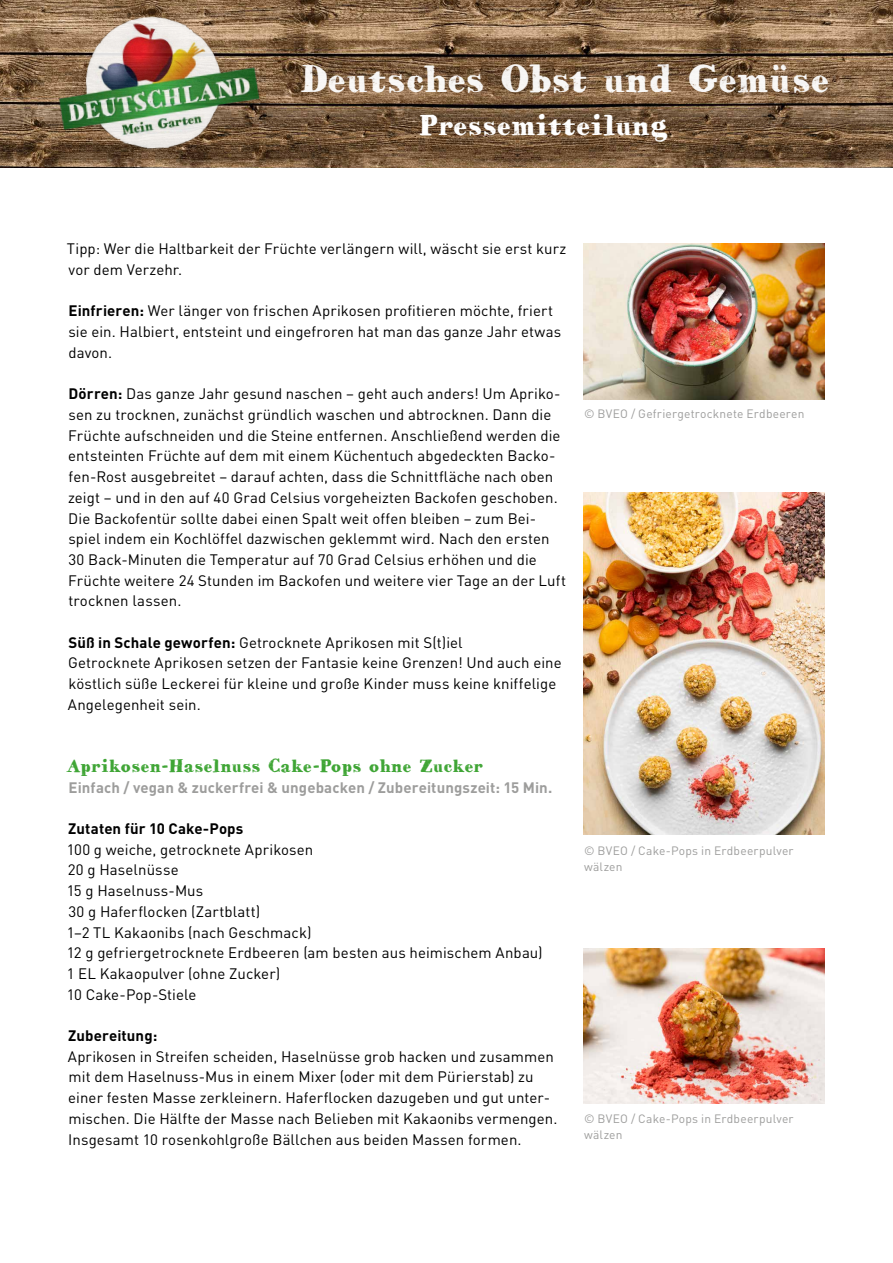
<style>
.page{position:relative;width:893px;height:1263px;background:#fff}
.page>*{position:absolute;margin:0;border:0;box-sizing:border-box;transform-origin:0 0}
.t1{font:500 31.5px "HVD Bodedo";color:#fff}
.t2{font:500 24px "HVD Bodedo";letter-spacing:-.005em;color:#fff}
.t3{font:15px/20.7px "DIN";letter-spacing:.005em;color:#000}
.t4{font:700 15px "DIN";letter-spacing:.005em;color:#9d9d9c}
.t5{font:500 15px "HVD Bodedo";letter-spacing:-.005em;color:#3fa535}
.t6{font:700 15px "DIN";letter-spacing:.01em;color:#000}
.t7{font:12px/16.5px "DIN";letter-spacing:.015em;color:#9d9d9c}
.s1{font-weight:700}
</style>
<div class="page">
<img style="left:1px;top:0;width:517px;height:167px">
<img style="left:518px;top:0;width:374px;height:167px">
<img style="left:47px;top:0;width:223px;height:168px">
<img style="left:584px;top:244px;width:241px;height:155px">
<img style="left:584px;top:948px;width:241px;height:156px">
<img style="left:584px;top:492px;width:241px;height:342px">
<h1 class="t1" style="left:299px;top:55px;width:532px">Deutsches Obst und Gemüse</h1>
<h2 class="t2" style="left:419px;top:107px;width:251px">Pressemitteilung</h2>
<p class="t3" style="left:67px;top:238px;width:501px">Tipp: Wer die Haltbarkeit der Früchte verlängern will, wäscht sie erst kurz vor dem Verzehr.</p>
<p class="t3" style="left:68px;top:300px;width:494px"><span class="s1">Einfrieren:</span> Wer länger von frischen Aprikosen profitieren möchte, friert sie ein. Halbiert, entsteint und eingefroren hat man das ganze Jahr etwas davon.</p>
<p class="t3" style="left:68px;top:383px;width:499px"><span class="s1">Dörren:</span> Das ganze Jahr gesund naschen – geht auch anders! Um Apriko&shy;sen zu trocknen, zunächst gründlich waschen und abtrocknen. Dann die Früchte aufschneiden und die Steine entfernen. Anschließend werden die entsteinten Früchte auf dem mit einem Küchentuch abgedeckten Backo&shy;fen-Rost ausgebreitet – darauf achten, dass die Schnittfläche nach oben zeigt – und in den auf 40 Grad Celsius vorgeheizten Backofen geschoben.<br>Die Backofentür sollte dabei einen Spalt weit offen bleiben – zum Bei&shy;spiel indem ein Kochlöffel dazwischen geklemmt wird. Nach den ersten 30 Back-Minuten die Temperatur auf 70 Grad Celsius erhöhen und die Früchte weitere 24 Stunden im Backofen und weitere vier Tage an der Luft trocknen lassen.</p>
<p class="t3" style="left:68px;top:632px;width:495px"><span class="s1">Süß in Schale geworfen:</span> Getrocknete Aprikosen mit S(t)iel<br>Getrocknete Aprikosen setzen der Fantasie keine Grenzen! Und auch eine köstlich süße Leckerei für kleine und große Kinder muss keine kniffelige Angelegenheit sein.</p>
<p class="t5" style="left:66px;top:754px;width:419px">Aprikosen-Haselnuss Cake-Pops ohne Zucker</p>
<p class="t4" style="left:69px;top:777px;width:485px">Einfach / vegan &amp; zuckerfrei &amp; ungebacken / Zubereitungszeit: 15 Min.</p>
<p class="t6" style="left:68px;top:819px;width:177px">Zutaten für 10 Cake-Pops</p>
<p class="t3" style="left:67px;top:839px;width:477px">100 g weiche, getrocknete Aprikosen<br>20 g Haselnüsse<br>15 g Haselnuss-Mus<br>30 g Haferflocken (Zartblatt)<br>1–2 TL Kakaonibs (nach Geschmack)<br>12 g gefriergetrocknete Erdbeeren (am besten aus heimischem Anbau)<br>1 EL Kakaopulver (ohne Zucker)<br>10 Cake-Pop-Stiele</p>
<p class="t6" style="left:68px;top:1026px;width:91px">Zubereitung:</p>
<p class="t3" style="left:68px;top:1046px;width:491px">Aprikosen in Streifen scheiden, Haselnüsse grob hacken und zusammen mit dem Haselnuss-Mus in einem Mixer (oder mit dem Pürierstab) zu einer festen Masse zerkleinern. Haferflocken dazugeben und gut unter&shy;mischen. Die Hälfte der Masse nach Belieben mit Kakaonibs vermengen.<br>Insgesamt 10 rosenkohlgroße Bällchen aus beiden Massen formen.</p>
<p class="t7" style="left:584px;top:405px;width:222px">© BVEO / Gefriergetrocknete Erdbeeren</p>
<p class="t7" style="left:584px;top:842px;width:211px">© BVEO / Cake-Pops in Erdbeerpulver wälzen</p>
<p class="t7" style="left:584px;top:1110px;width:211px">© BVEO / Cake-Pops in Erdbeerpulver wälzen</p>
</div>
